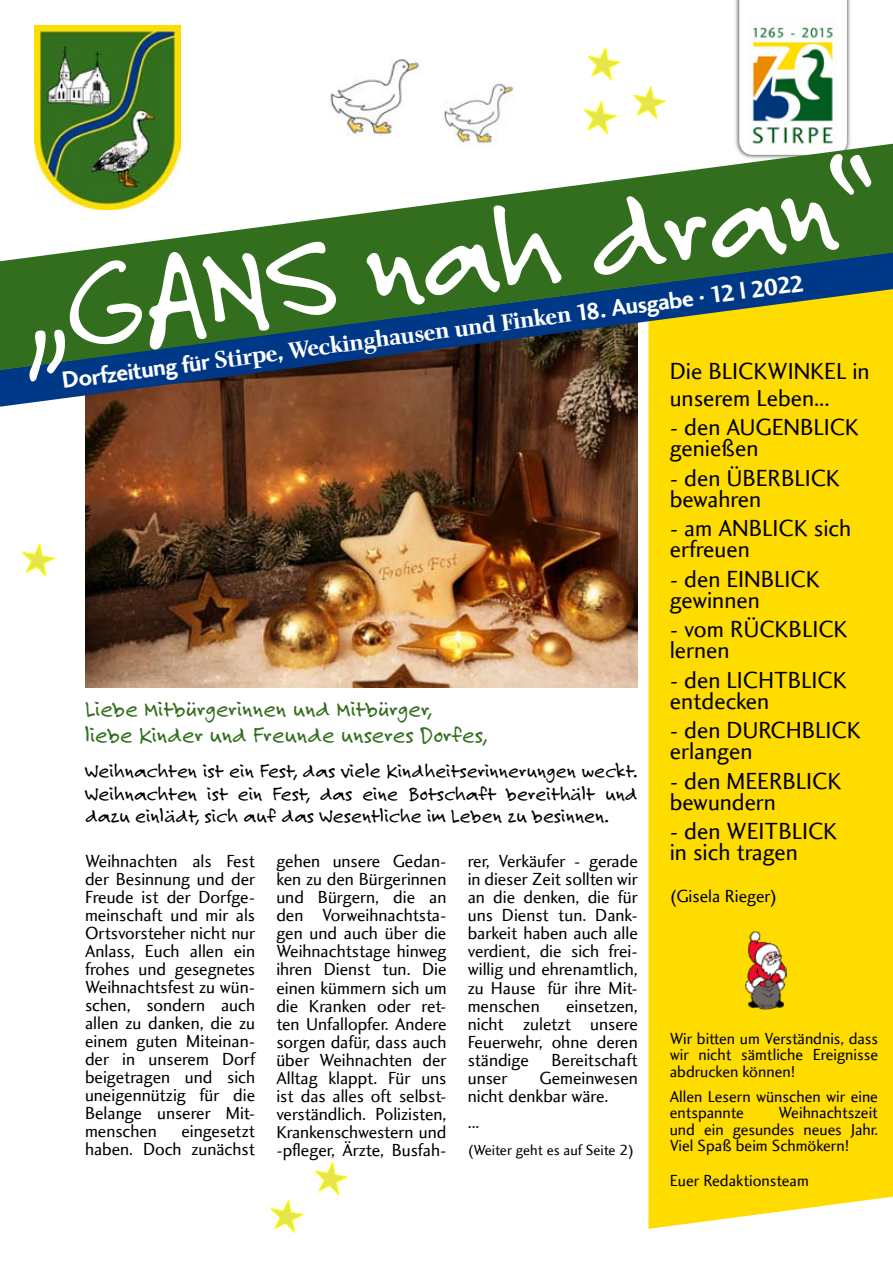
<style>
.page{position:relative;width:893px;height:1263px;background:#fff}
.page>*{position:absolute;margin:0;border:0;box-sizing:border-box;transform-origin:0 0}
.t1{font:130.5px "Felt Tip Roman";color:#fff}
.t2{font:24px/21px "Charlotte Sans Book Plain";color:#000}
.t3{font:24px/26.5px "Felt Tip Roman";color:#336e1e}
.t4{font:24px "Charlotte Sans Bold Plain";color:#fff}
.t5{font:21px/22.5px "Felt Tip Roman";color:#000;text-align:justify}
.t6{font:18px/18px "Charlotte Sans Book Plain";color:#000;text-align:justify}
.t7{font:16.5px/16.5px "Charlotte Sans Book Plain";color:#000;text-align:justify}
.t8{font:15px "Charlotte Sans Book Plain";color:#000}
.s1{font-family:"Charlotte Bold Plain"}
</style>
<div class="page">
<img style="left:85px;top:415px;width:553px;height:272px">
<div style="left:734px;top:0;width:119px;height:160px;background:#000;opacity:.75"></div>
<svg style="left:739px;top:0;width:108px;height:139px"></svg>
<img style="left:749px;top:16px;width:87px;height:123px">
<img style="left:34px;top:26px;width:147px;height:113px">
<div style="left:648px;top:415px;width:245px;height:814px;background:#ffdc00"></div>
<svg style="left:0;top:378px;width:893px;height:37px;background:#917330"></svg>
<svg style="left:0;top:139px;width:893px;height:239px;fill:#336e1e"></svg>
<img style="left:329px;top:59px;width:91px;height:78px">
<img style="left:437px;top:84px;width:79px;height:62px">
<svg style="left:583px;top:47px;width:83px;height:88px"></svg>
<svg style="left:22px;top:543px;width:33px;height:34px"></svg>
<svg style="left:271px;top:1162px;width:77px;height:71px"></svg>
<img style="left:744px;top:928px;width:43px;height:83px">
<h1 class="t1" style="left:14px;top:236px;width:859px;rotate:-8deg">„GANS nah dran“</h1>
<h2 class="t4" style="left:60px;top:362px;width:750px;rotate:-7deg">Dorfzeitung für <span class="s1">Stirpe, Weckinghausen und Finken</span> 18. Ausgabe . 12 l 2022</h2>
<h2 class="t2" style="left:670px;top:358px;width:201px;line-height:27px">Die BLICKWINKEL in unserem Leben...</h2>
<h2 class="t2" style="left:670px;top:417px;width:191px">- den AUGENBLICK genießen</h2>
<h2 class="t2" style="left:670px;top:468px;width:172px">- den ÜBERBLICK bewahren</h2>
<h2 class="t2" style="left:670px;top:518px;width:183px">- am ANBLICK sich erfreuen</h2>
<h2 class="t2" style="left:670px;top:569px;width:151px">- den EINBLICK gewinnen</h2>
<h2 class="t2" style="left:670px;top:619px;width:179px">- vom RÜCKBLICK lernen</h2>
<h2 class="t2" style="left:670px;top:670px;width:179px">- den LICHTBLICK entdecken</h2>
<h2 class="t2" style="left:670px;top:720px;width:193px">- den DURCHBLICK erlangen</h2>
<h2 class="t2" style="left:670px;top:771px;width:173px">- den MEERBLICK bewundern</h2>
<h2 class="t2" style="left:670px;top:821px;width:169px">- den WEITBLICK in sich tragen</h2>
<p class="t6" style="left:670px;top:887px;width:109px">(Gisela Rieger)</p>
<h2 class="t3" style="left:85px;top:695px;width:403px">Liebe Mitbürgerinnen und Mitbürger,<br>liebe Kinder und Freunde unseres Dorfes,</h2>
<p class="t5" style="left:85px;top:759px;width:554px">Weihnachten ist ein Fest, das viele Kindheitserinnerungen weckt.<br>Weihnachten ist ein Fest, das eine Botschaft bereithält und dazu einlädt, sich auf das Wesentliche im Leben zu besinnen.</p>
<p class="t6" style="left:85px;top:852px;width:172px">Weihnachten als Fest der Besinnung und der Freude ist der Dorfge&shy;meinschaft und mir als Ortsvorsteher nicht nur Anlass, Euch allen ein frohes und gesegnetes Weihnachtsfest zu wün&shy;schen, sondern auch allen zu danken, die zu einem guten Miteinan&shy;der in unserem Dorf beigetragen und sich uneigennützig für die Belange unserer Mit&shy;menschen</p>
<p class="t6" style="left:276px;top:853px;width:172px">gehen unsere Gedan&shy;ken zu den Bürgerinnen und Bürgern, die an den Vorweihnachtsta&shy;gen und auch über die Weihnachtstage hinweg ihren Dienst tun. Die einen kümmern sich um die Kranken oder ret&shy;ten Unfallopfer. Andere sorgen dafür, dass auch über Weihnachten der Alltag klappt. Für uns ist das alles oft selbst&shy;verständlich. Polizisten, Krankenschwestern und -pfleger, Ärzte, Busfah-</p>
<p class="t6" style="left:468px;top:853px;width:172px">rer, Verkäufer - gerade in dieser Zeit sollten wir an die denken, die für uns Dienst tun. Dank&shy;barkeit haben auch alle verdient, die sich frei&shy;willig und ehrenamtlich, zu Hause für ihre Mit&shy;menschen</p>
<p class="t6" style="left:468px;top:997px;width:172px;text-indent:98px">einsetzen, nicht zuletzt unsere Feuerwehr, ohne deren ständige</p>
<p class="t7" style="left:670px;top:1030px;width:210px">Wir bitten um Verständnis, dass wir nicht sämtliche Ereignisse abdrucken können!</p>
<p class="t7" style="left:670px;top:1088px;width:210px">Allen Lesern wünschen wir eine entspannte</p>
<p class="t6" style="left:552px;top:1051px;width:88px">Bereitschaft</p>
<p class="t6" style="left:468px;top:1069px;width:172px;text-indent:72px">Gemeinwesen nicht denkbar wäre.</p>
<p class="t6" style="left:468px;top:1113px;width:13px">...</p>
<p class="t8" style="left:468px;top:1141px;width:168px">(Weiter geht es auf Seite 2)</p>
<p class="t6" style="left:468px;top:1069px;width:41px">unser</p>
<p class="t7" style="left:670px;top:1105px;width:210px;text-indent:109px">Weihnachtszeit und ein gesundes neues Jahr.<br>Viel Spaß beim Schmökern!</p>
<p class="t7" style="left:670px;top:1173px;width:141px">Euer Redaktionsteam</p>
<p class="t6" style="left:85px;top:1122px;width:172px;text-align:right">eingesetzt<br>haben. Doch zunächst</p>
</div>
